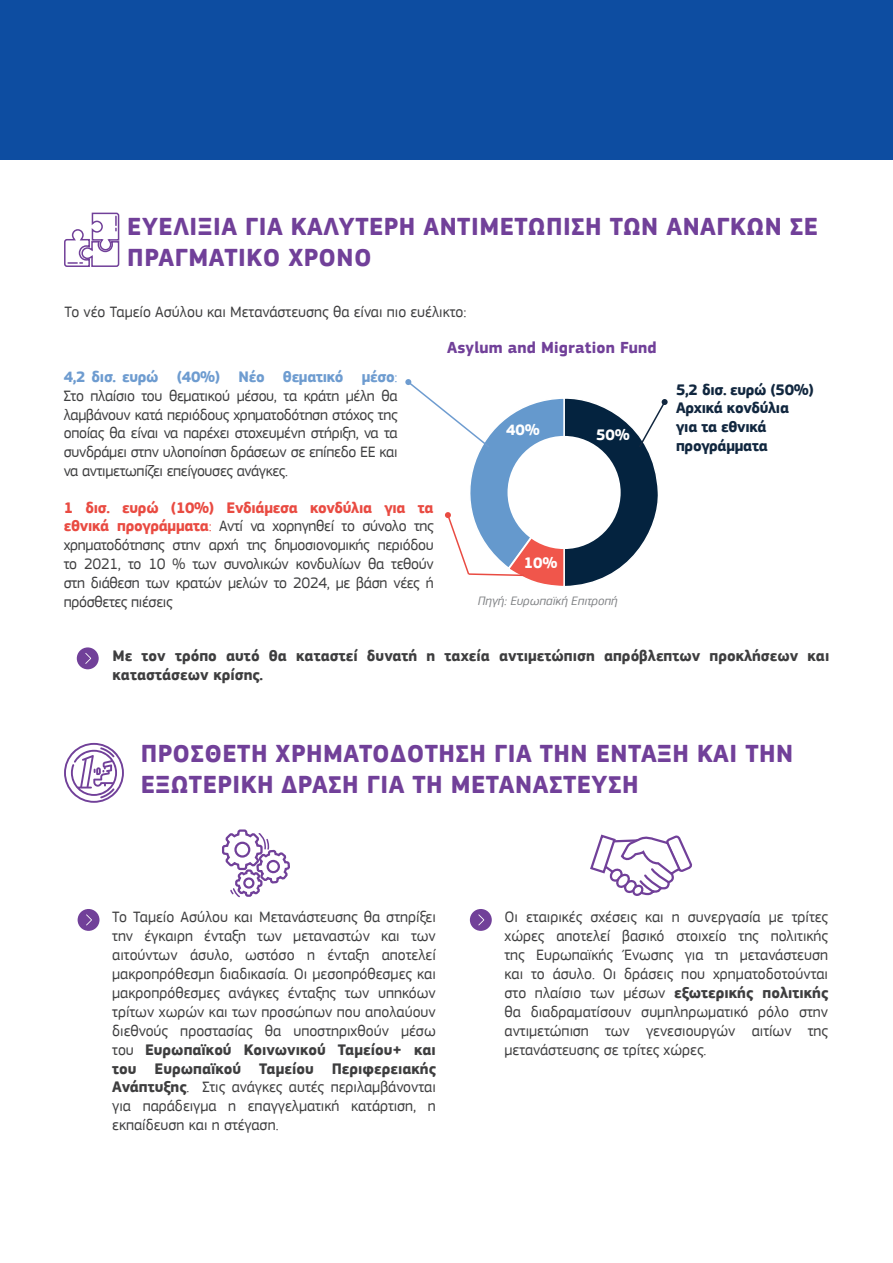
<style>
.page{position:relative;width:893px;height:1263px;background:#fff}
.page>*{position:absolute;margin:0;border:0;box-sizing:border-box;transform-origin:0 0}
.Sub-title_1{font:700 25.5px/30.6px "EC Square Sans Pro";letter-spacing:.02em;color:#714099}
.Graph_Title{font:700 16.5px "EC Square Sans Pro";letter-spacing:.01em;color:#714099}
.Bullets{font:15.75px/18.9px "EC Square Sans Pro";color:#3e3e3f;text-align:justify}
.Body_Text{font:15.75px/18.9px "EC Square Sans Pro";letter-spacing:-.02em;color:#3e3e3f;text-align:justify}
.Bullets-2{font:700 15.75px/18.9px "EC Square Sans Pro";color:#3e3e3f}
.Body_Text-2{font:15.75px "EC Square Sans Pro";color:#3e3e3f}
.Body_Text-3{font:700 15.75px/18.9px "EC Square Sans Pro";letter-spacing:-.02em;color:#11273f}
.Body_Text-4{font:700 15.75px "EC Square Sans Pro";color:#fff}
.t1{font:italic 12.9px "EC Square Sans Pro";color:#808285}
.s1{font-weight:700;color:#6e9cd0}
.s2{color:#6e9cd0}
.s3{font-weight:700;color:#e94b42}
.s4{color:#e94b42}
.s5{font-weight:700}
</style>
<div class="page">
<svg style="left:222px;top:829px;width:68px;height:69px"></svg>
<div style="left:77px;top:647px;width:22px;height:22px;background:#714099;border-radius:50%"></div>
<svg style="left:85px;top:653px;width:6px;height:11px"></svg>
<svg style="left:64px;top:212px;width:56px;height:55px"></svg>
<svg style="left:64px;top:743px;width:60px;height:60px"></svg>
<svg style="left:405px;top:379px;width:263px;height:207px"></svg>
<svg style="left:590px;top:834px;width:102px;height:62px"></svg>
<div style="left:78px;top:909px;width:21px;height:22px;background:#714099;border-radius:50%"></div>
<svg style="left:86px;top:914px;width:6px;height:11px"></svg>
<div style="left:470px;top:909px;width:22px;height:22px;background:#714099;border-radius:50%"></div>
<svg style="left:478px;top:914px;width:6px;height:11px"></svg>
<div style="left:0;top:0;width:893px;height:160px;background:#0d4da1"></div>
<p class="Sub-title_1" style="left:127px;top:212px;width:692px">ΕΥΕΛΙΞΙΑ ΓΙΑ ΚΑΛΥΤΕΡΗ ΑΝΤΙΜΕΤΩΠΙΣΗ ΤΩΝ ΑΝΑΓΚΩΝ ΣΕ<br>ΠΡΑΓΜΑΤΙΚΟ ΧΡΟΝΟ</p>
<p class="Body_Text-2" style="left:65px;top:303px;width:403px">Το νέο Ταμείο Ασύλου και Μετανάστευσης θα είναι πιο ευέλικτο:</p>
<p class="Body_Text" style="left:64px;top:367px;width:335px"><span class="s1">4,2 δισ. ευρώ (40%) Νέο θεματικό μέσο</span><span class="s2">:<br></span>Στο πλαίσιο του θεματικού μέσου, τα κράτη μέλη θα λαμβάνουν κατά περιόδους χρηματοδότηση στόχος της οποίας θα είναι να παρέχει στοχευμένη στήριξη, να τα συνδράμει στην υλοποίηση δράσεων σε επίπεδο ΕΕ και να αντιμετωπίζει επείγουσες ανάγκες.</p>
<p class="Body_Text" style="left:64px;top:498px;width:371px"><span class="s3">1 δισ. ευρώ (10%) Ενδιάμεσα κονδύλια για τα εθνικά προγράμματα</span><span class="s4">:</span> Αντί να χορηγηθεί το σύνολο της χρηματοδότησης στην αρχή της δημοσιονομικής περιόδου το 2021, το 10 % των συνολικών κονδυλίων θα τεθούν στη διάθεση των κρατών μελών το 2024, με βάση νέες ή πρόσθετες πιέσεις</p>
<p class="Graph_Title" style="left:447px;top:338px;width:211px">Asylum and Migration Fund</p>
<p class="Body_Text-4" style="left:506px;top:420px;width:35px">40%</p>
<p class="Body_Text-4" style="left:596px;top:425px;width:35px">50%</p>
<p class="Body_Text-4" style="left:524px;top:553px;width:35px">10%</p>
<p class="t1" style="left:478px;top:594px;width:141px">Πηγή: Ευρωπαϊκή Επιτροπή</p>
<p class="Body_Text-3" style="left:676px;top:380px;width:139px">5,2 δισ. ευρώ (50%)<br>Αρχικά κονδύλια για τα εθνικά προγράμματα</p>
<p class="Bullets-2" style="left:113px;top:647px;width:718px">Με τον τρόπο αυτό θα καταστεί δυνατή η ταχεία αντιμετώπιση απρόβλεπτων προκλήσεων και καταστάσεων κρίσης.</p>
<p class="Sub-title_1" style="left:141px;top:739px;width:654px">ΠΡΟΣΘΕΤΗ ΧΡΗΜΑΤΟΔΟΤΗΣΗ ΓΙΑ ΤΗΝ ΕΝΤΑΞΗ ΚΑΙ ΤΗΝ<br>ΕΞΩΤΕΡΙΚΗ ΔΡΑΣΗ ΓΙΑ ΤΗ ΜΕΤΑΝΑΣΤΕΥΣΗ</p>
<p class="Bullets" style="left:112px;top:908px;width:325px">Το Ταμείο Ασύλου και Μετανάστευσης θα στηρίξει την έγκαιρη ένταξη των μεταναστών και των αιτούντων άσυλο, ωστόσο η ένταξη αποτελεί μακροπρόθεσμη διαδικασία. Οι μεσοπρόθεσμες και μακροπρόθεσμες ανάγκες ένταξης των υπηκόων τρίτων χωρών και των προσώπων που απολαύουν διεθνούς προστασίας θα υποστηριχθούν μέσω του <span class="s5">Ευρωπαϊκού Κοινωνικού Ταμείου+ και του Ευρωπαϊκού Ταμείου Περιφερειακής Ανάπτυξης</span>. Στις ανάγκες αυτές περιλαμβάνονται για παράδειγμα η επαγγελματική κατάρτιση, η εκπαίδευση και η στέγαση.</p>
<p class="Bullets" style="left:504px;top:908px;width:325px">Οι εταιρικές σχέσεις και η συνεργασία με τρίτες χώρες αποτελεί βασικό στοιχείο της πολιτικής της Ευρωπαϊκής Ένωσης για τη μετανάστευση και το άσυλο. Οι δράσεις που χρηματοδοτούνται στο πλαίσιο των μέσων <span class="s5">εξωτερικής πολιτικής </span>θα διαδραματίσουν συμπληρωματικό ρόλο στην αντιμετώπιση των γενεσιουργών αιτίων της μετανάστευσης σε τρίτες χώρες.</p>
</div>
